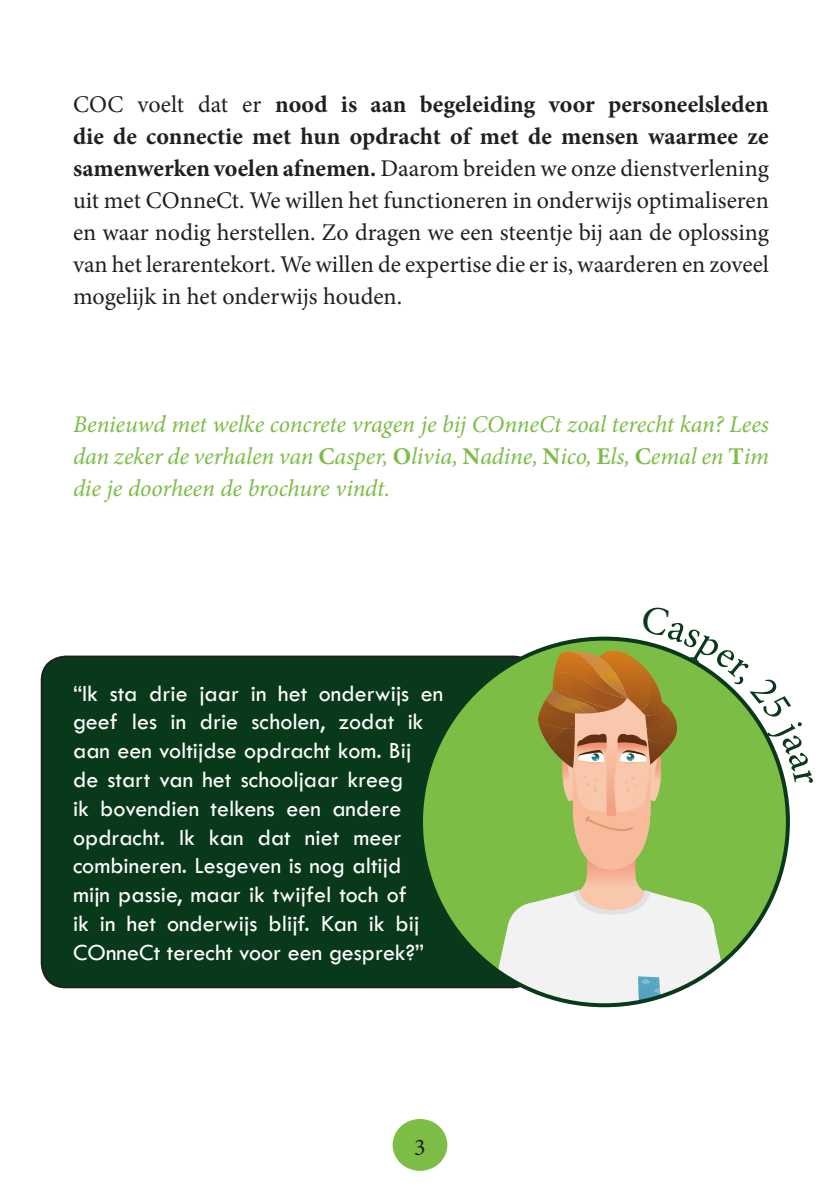
<style>
.page{position:relative;width:840px;height:1191px;background:#fff}
.page>*{position:absolute;margin:0;border:0;box-sizing:border-box;transform-origin:0 0}
.t1{font:24px/32px "Minion Pro";color:#231f20;text-align:justify}
.t2{font:24px/28.8px "Tw Cen";color:#fff}
.t3{font:italic 24px/32px "Minion Pro";letter-spacing:-.005em;color:#7cbd45;text-align:justify}
.s1{font-weight:700}
.s2{font-weight:700;font-style:normal}
</style>
<div class="page">
<div style="left:392px;top:1119px;width:55px;height:51px;background:#7cbd45;border-radius:50%"></div>
<div style="left:42px;top:656px;width:494px;height:331px;background:#09391b;border-radius:24px"></div>
<div style="left:41px;top:655px;width:496px;height:333px;border:2px solid #231f20;border-radius:24px"></div>
<div style="left:421px;top:638px;width:366px;height:367px;background:#7cbd45;border-radius:50%"></div>
<svg style="left:490px;top:636px;width:300px;height:369px"></svg>
<p class="t1" style="left:73px;top:89px;width:697px">COC voelt dat er <span class="s1">nood is aan begeleiding voor personeelsleden die de connectie met hun opdracht of met de mensen waarmee ze samenwerken voelen afnemen.</span> Daarom breiden we onze dienstverlening uit met COnneCt. We willen het functioneren in onderwijs optimaliseren en waar nodig herstellen. Zo dragen we een steentje bij aan de oplossing van het lerarentekort. We willen de expertise die er is, waarderen en zoveel mogelijk in het onderwijs houden.</p>
<p class="t3" style="left:73px;top:408px;width:697px">Benieuwd met welke concrete vragen je bij COnneCt zoal terecht kan? Lees dan zeker de verhalen van <span class="s2">C</span>asper, <span class="s2">O</span>livia, <span class="s2">N</span>adine, <span class="s2">N</span>ico, <span class="s2">E</span>ls, <span class="s2">C</span>emal en <span class="s2">T</span>im die je doorheen de brochure vindt.</p>
<p class="t2" style="left:73px;top:678px;width:372px">“Ik sta drie jaar in het onderwijs en geef les in drie scholen, zodat ik aan een voltijdse opdracht kom. Bij<br>de start van het schooljaar kreeg<br>ik bovendien telkens een andere opdracht. Ik kan dat niet meer combineren. Lesgeven is nog altijd mijn passie, maar ik twijfel toch of<br>ik in het onderwijs blijf. Kan ik bij COnneCt terecht voor een gesprek?”</p>
<p class="t1" style="left:414px;top:1131px;width:13px">3</p>
</div>
